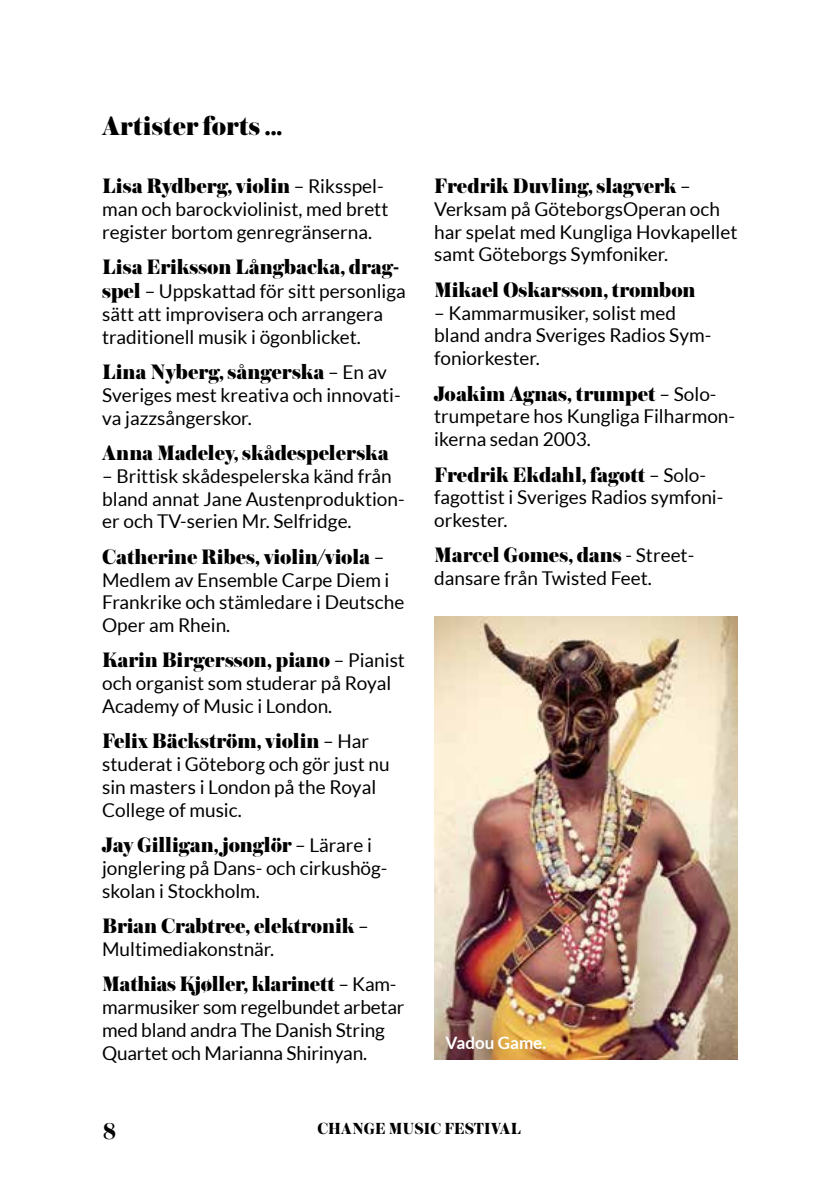
<style>
.page{position:relative;width:840px;height:1191px;background:#fff}
.page>*{position:absolute;margin:0;border:0;box-sizing:border-box;transform-origin:0 0}
.t1{font:900 28px "Austin";color:#000}
.t2{font:700 24px "Austin";color:#000}
.t3{font:900 22px "Austin";color:#000}
.t4{font:900 22px "Austin";letter-spacing:-.02em;color:#000}
.t5{font:19px/22.8px "Lato";color:#000}
.t6{font:700 17px "Lato";color:#fff}
.t7{font:800 16.8px "Austin";letter-spacing:.015em;color:#000}
.s1{font-family:"Lato";font-weight:400;font-size:19px}
.s2{font-family:"Austin";font-weight:900;font-size:22px}
</style>
<div class="page">
<img style="left:434px;top:616px;width:303px;height:443px">
<h1 class="t1" style="left:102px;top:105px;width:182px">Artister forts ...</h1>
<p class="t3" style="left:102px;top:170px;width:283px">Lisa Rydberg, violin <span class="s1">– Riksspel-</span></p>
<p class="t5" style="left:102px;top:197px;width:288px">man och barockviolinist, med brett register bortom genregränserna.</p>
<p class="t3" style="left:102px;top:250px;width:299px">Lisa Eriksson Långbacka, drag-</p>
<p class="t5" style="left:102px;top:279px;width:305px"><span class="s2">spel</span> – Uppskattad för sitt personliga sätt att improvisera och arrangera traditionell musik i ögonblicket.</p>
<p class="t3" style="left:102px;top:355px;width:286px">Lina Nyberg, sångerska <span class="s1">– En av</span></p>
<p class="t5" style="left:102px;top:383px;width:300px">Sveriges mest kreativa och innovati&shy;va jazzsångerskor.</p>
<p class="t3" style="left:102px;top:436px;width:288px">Anna Madeley, skådespelerska</p>
<p class="t5" style="left:102px;top:464px;width:304px">– Brittisk skådespelerska känd från bland annat Jane Austenproduktion&shy;er och TV-serien Mr. Selfridge.</p>
<p class="t3" style="left:102px;top:540px;width:283px">Catherine Ribes, violin/viola <span class="s1">–</span></p>
<p class="t5" style="left:102px;top:568px;width:303px">Medlem av Ensemble Carpe Diem i<br>Frankrike och stämledare i Deutsche<br>Oper am Rhein.</p>
<p class="t3" style="left:102px;top:644px;width:304px">Karin Birgersson, piano <span class="s1">– Pianist</span></p>
<p class="t5" style="left:102px;top:672px;width:291px">och organist som studerar på Royal<br>Academy of Music i London.</p>
<p class="t3" style="left:102px;top:725px;width:268px">Felix Bäckström, violin <span class="s1">– Har</span></p>
<p class="t5" style="left:102px;top:753px;width:289px">studerat i Göteborg och gör just nu sin masters i London på the Royal<br>College of music.</p>
<p class="t3" style="left:102px;top:828px;width:271px">Jay Gilligan, jonglör <span class="s1">– Lärare i</span></p>
<p class="t5" style="left:102px;top:856px;width:286px">jonglering på Dans- och cirkushög&shy;skolan i Stockholm.</p>
<p class="t3" style="left:102px;top:909px;width:268px">Brian Crabtree, elektronik <span class="s1">–</span></p>
<p class="t5" style="left:102px;top:937px;width:174px">Multimediakonstnär.</p>
<p class="t4" style="left:102px;top:968px;width:296px">Mathias Kjøller, klarinett <span class="s1">– Kam-</span></p>
<p class="t5" style="left:102px;top:995px;width:304px">marmusiker som regelbundet arbetar med bland andra The Danish String<br>Quartet och Marianna Shirinyan.</p>
<p class="t3" style="left:434px;top:170px;width:258px">Fredrik Duvling, slagverk <span class="s1">–</span></p>
<p class="t5" style="left:434px;top:197px;width:305px">Verksam på GöteborgsOperan och har spelat med Kungliga Hovkapellet samt Göteborgs Symfoniker.</p>
<p class="t3" style="left:434px;top:273px;width:263px">Mikael Oskarsson, trombon</p>
<p class="t5" style="left:434px;top:301px;width:278px">– Kammarmusiker, solist med bland andra Sveriges Radios Sym&shy;foniorkester.</p>
<p class="t3" style="left:434px;top:377px;width:284px">Joakim Agnas, trumpet <span class="s1">– Solo-</span></p>
<p class="t5" style="left:434px;top:405px;width:302px">trumpetare hos Kungliga Filharmon&shy;ikerna sedan 2003.</p>
<p class="t3" style="left:434px;top:458px;width:273px">Fredrik Ekdahl, fagott <span class="s1">– Solo-</span></p>
<p class="t5" style="left:434px;top:486px;width:290px">fagottist i Sveriges Radios symfoni&shy;orkester.</p>
<p class="t3" style="left:434px;top:539px;width:261px">Marcel Gomes, dans <span class="s1">- Street-</span></p>
<p class="t5" style="left:434px;top:567px;width:219px">dansare från Twisted Feet.</p>
<p class="t6" style="left:445px;top:1032px;width:102px">Vadou Game.</p>
<p class="t2" style="left:103px;top:1114px;width:15px">8</p>
<p class="t7" style="left:317px;top:1116px;width:205px">CHANGE MUSIC FESTIVAL</p>
</div>
